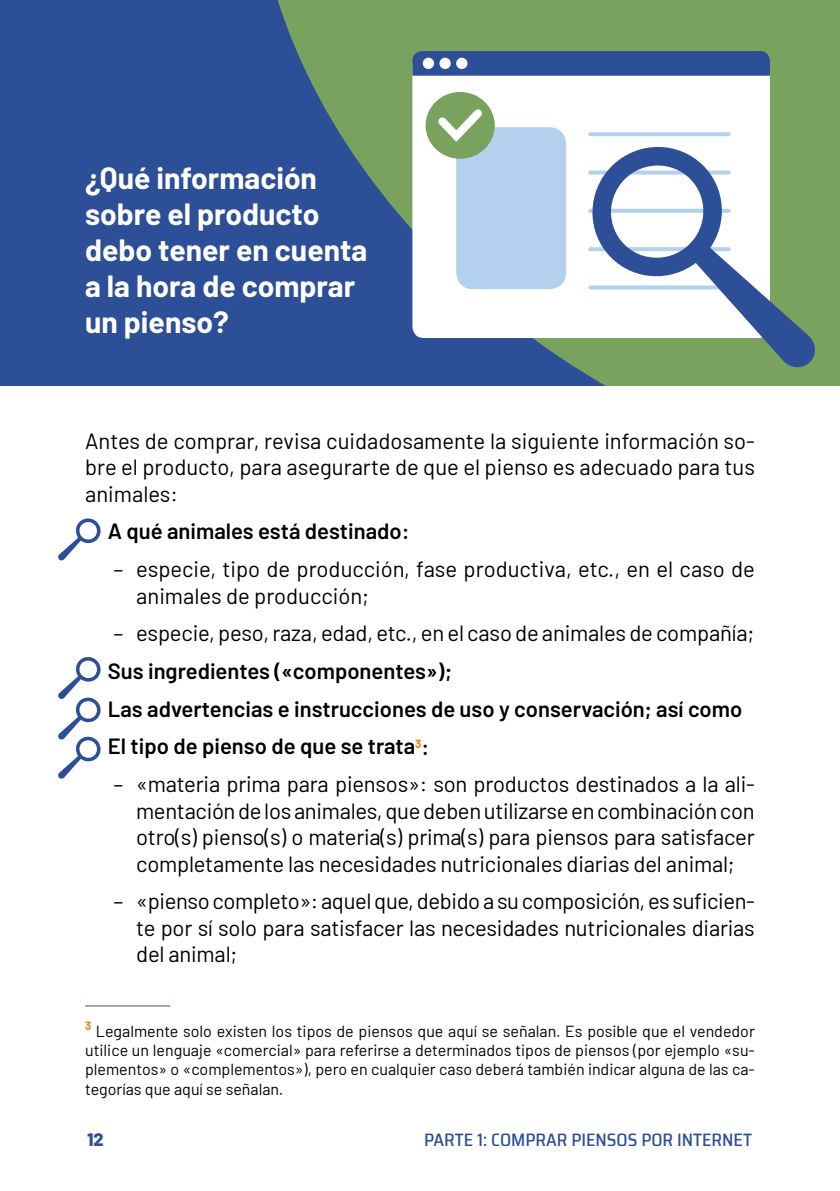
<style>
.page{position:relative;width:840px;height:1191px;background:#fff}
.page>*{position:absolute;margin:0;border:0;box-sizing:border-box;transform-origin:0 0}
.t1{font:700 30px/36px "Barlow";color:#fff}
.t2{font:22px/26.4px "Barlow";letter-spacing:-.01em;color:#000;text-align:justify}
.t3{font:600 22px/37.8px "Barlow";color:#000}
.t4{font:500 semi-condensed 18px "Saira";color:#2c4f97}
.t5{font:800 18px "Barlow";color:#2c4f97}
.t6{font:16px/19.2px "Barlow";color:#000;text-align:justify}
</style>
<div class="page">
<div style="left:0;top:0;width:839px;height:386px;background:#2c4f97"></div>
<svg style="left:277px;top:0;width:562px;height:386px;fill:#79a25f"></svg>
<div style="left:412px;top:76px;width:357px;height:262px;background:#fff"></div>
<svg style="left:412px;top:51px;width:357px;height:25px"></svg>
<div style="left:422px;top:58px;width:12px;height:11px;background:#fff;border-radius:50%"></div>
<div style="left:439px;top:58px;width:11px;height:11px;background:#fff;border-radius:50%"></div>
<div style="left:456px;top:58px;width:11px;height:11px;background:#fff;border-radius:50%"></div>
<div style="left:456px;top:127px;width:110px;height:162px;background:#b3d1ef;border-radius:17px"></div>
<svg style="left:590px;top:132px;width:138px;height:4px"></svg>
<div style="left:425px;top:92px;width:69px;height:67px;background:#79a25f;border-radius:50%"></div>
<svg style="left:431px;top:102px;width:58px;height:46px"></svg>
<svg style="left:585px;top:140px;width:231px;height:229px"></svg>
<hr style="left:85px;top:1005px;width:85px;height:1px;background:#2c4f97">
<svg style="left:58px;top:518px;width:43px;height:43px"></svg>
<svg style="left:58px;top:657px;width:43px;height:122px"></svg>
<h1 class="t1" style="left:85px;top:158px;width:283px">¿Qué información sobre el producto debo tener en cuenta a la hora de comprar un pienso?</h1>
<p class="t2" style="left:85px;top:426px;width:671px">Antes de comprar, revisa cuidadosamente la siguiente información so&shy;bre el producto, para asegurarte de que el pienso es adecuado para tus animales:</p>
<p class="t3" style="left:108px;top:511px;width:303px">A qué animales está destinado:</p>
<p class="t2" style="left:136px;top:554px;width:620px;text-indent:-23px">– especie, tipo de producción, fase productiva, etc., en el caso de animales de producción;</p>
<p class="t2" style="left:113px;top:618px;width:642px">– especie, peso, raza, edad, etc., en el caso de animales de compañía;</p>
<p class="t3" style="left:108px;top:650px;width:635px">Sus ingredientes («componentes»);<br>Las advertencias e instrucciones de uso y conservación; así como<br>El tipo de pienso de que se trata<sup>3</sup>:</p>
<p class="t2" style="left:136px;top:769px;width:619px;text-indent:-23px">– «materia prima para piensos»: son productos destinados a la ali&shy;mentación de los animales, que deben utilizarse en combinación con otro(s) pienso(s) o materia(s) prima(s) para piensos para satisfacer completamente las necesidades nutricionales diarias del animal;</p>
<p class="t2" style="left:136px;top:886px;width:619px;text-indent:-23px">– «pienso completo»: aquel que, debido a su composición, es suficien&shy;te por sí solo para satisfacer las necesidades nutricionales diarias del animal;</p>
<p class="t6" style="left:85px;top:1020px;width:671px"><sup>3</sup> Legalmente solo existen los tipos de piensos que aquí se señalan. Es posible que el vendedor utilice un lenguaje «comercial» para referirse a determinados tipos de piensos (por ejemplo «su&shy;plementos» o «complementos»), pero en cualquier caso deberá también indicar alguna de las ca&shy;tegorías que aquí se señalan.</p>
<p class="t5" style="left:87px;top:1125px;width:18px">12</p>
<p class="t4" style="left:424px;top:1125px;width:11px">PARTE</p>
<p class="t4" style="left:477px;top:1125px;width:26px">1: COMPRAR</p>
<p class="t4" style="left:571px;top:1125px;width:11px">PIENSOS</p>
<p class="t4" style="left:641px;top:1125px;width:11px">POR</p>
<p class="t4" style="left:676px;top:1125px;width:11px">INTERNET</p>
</div>
